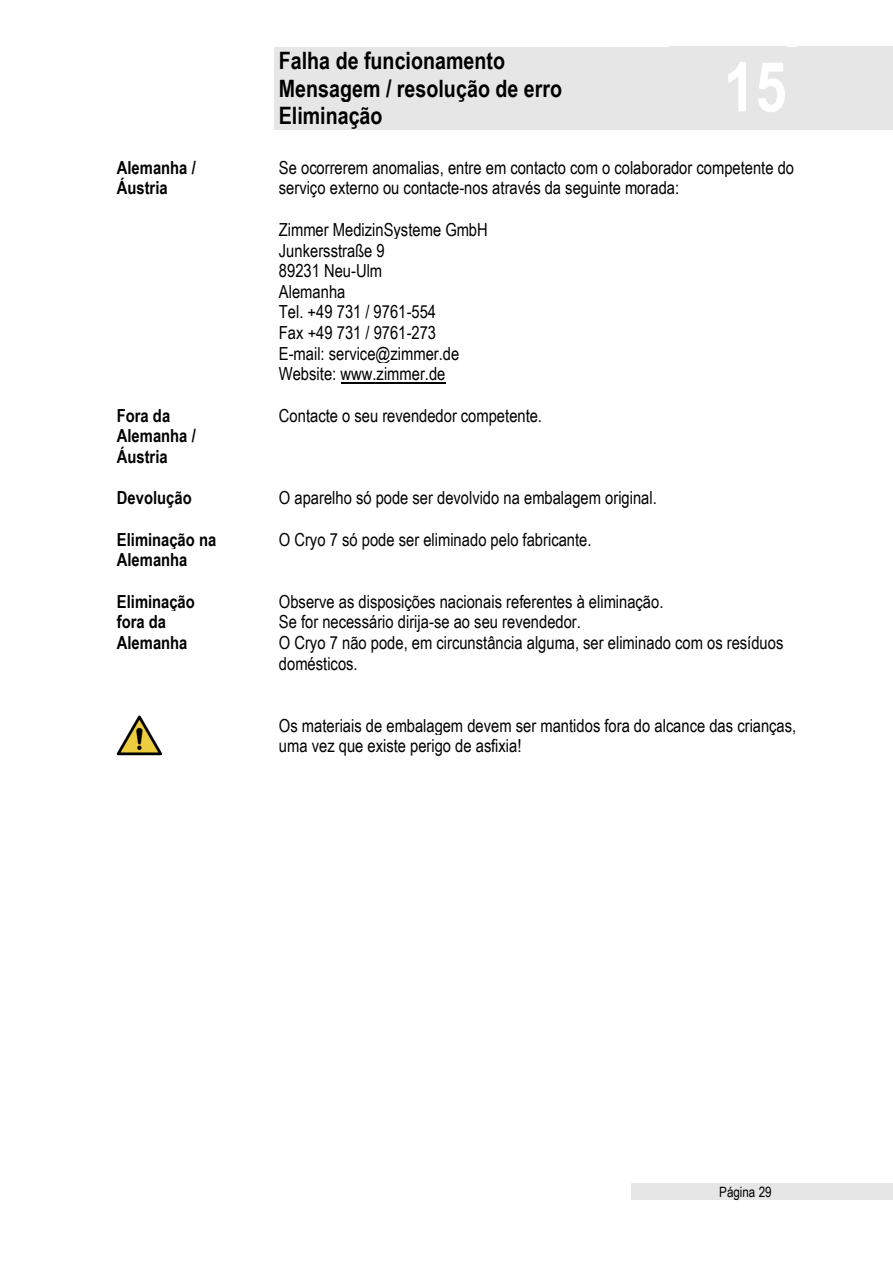
<style>
.page{position:relative;width:893px;height:1263px;background:#fff}
.page>*{position:absolute;margin:0;border:0;box-sizing:border-box;transform-origin:0 0}
.t1{font:700 69px "Arial Narrow";color:#fff}
.t2{font:700 24px/27.6px "Arial Narrow";color:#000}
.t3{font:18px/20.7px "Arial Narrow";color:#000}
.t4{font:700 18px/20.5px "Arial Narrow";color:#000}
.t5{font:14.25px "Arial Narrow";color:#000}
</style>
<div class="page">
<div style="left:274px;top:47px;width:390px;height:82px;background:#e6e6e6"></div>
<div style="left:664px;top:47px;width:128px;height:82px;background:#e6e6e6"></div>
<div style="left:792px;top:47px;width:101px;height:82px;background:#e6e6e6"></div>
<div style="left:631px;top:1183px;width:146px;height:17px;background:#e6e6e6"></div>
<div style="left:777px;top:1183px;width:116px;height:17px;background:#e6e6e6"></div>
<hr style="left:341px;top:382px;width:104px;height:2px;background:#000">
<img style="left:117px;top:715px;width:45px;height:40px">
<h2 class="t2" style="left:279px;top:47px;width:285px">Falha de funcionamento<br>Mensagem / resolução de erro<br>Eliminação</h2>
<h1 class="t1" style="left:724px;top:47px;width:64px">15</h1>
<p class="t4" style="left:117px;top:157px;width:80px">Alemanha /<br>Áustria</p>
<p class="t3" style="left:279px;top:157px;width:517px">Se ocorrerem anomalias, entre em contacto com o colaborador competente do serviço externo ou contacte-nos através da seguinte morada:</p>
<p class="t3" style="left:279px;top:219px;width:211px">Zimmer MedizinSysteme GmbH<br>Junkersstraße 9<br>89231 Neu-Ulm<br>Alemanha<br>Tel. +49 731 / 9761-554<br>Fax +49 731 / 9761-273<br>E-mail: service@zimmer.de<br>Website: www.zimmer.de</p>
<p class="t4" style="left:117px;top:405px;width:80px">Fora da<br>Alemanha /<br>Áustria</p>
<p class="t3" style="left:279px;top:405px;width:265px">Contacte o seu revendedor competente.</p>
<p class="t4" style="left:117px;top:488px;width:76px">Devolução</p>
<p class="t4" style="left:117px;top:529px;width:101px">Eliminação na<br>Alemanha</p>
<p class="t3" style="left:279px;top:488px;width:379px">O aparelho só pode ser devolvido na embalagem original.</p>
<p class="t3" style="left:279px;top:529px;width:314px">O Cryo 7 só pode ser eliminado pelo fabricante.</p>
<p class="t4" style="left:117px;top:591px;width:80px">Eliminação fora da<br>Alemanha</p>
<p class="t3" style="left:279px;top:591px;width:506px">Observe as disposições nacionais referentes à eliminação.<br>Se for necessário dirija-se ao seu revendedor.<br>O Cryo 7 não pode, em circunstância alguma, ser eliminado com os resíduos domésticos.</p>
<p class="t3" style="left:279px;top:715px;width:519px">Os materiais de embalagem devem ser mantidos fora do alcance das crianças, uma vez que existe perigo de asfixia!</p>
<p class="t5" style="left:719px;top:1183px;width:54px">Página 29</p>
</div>
